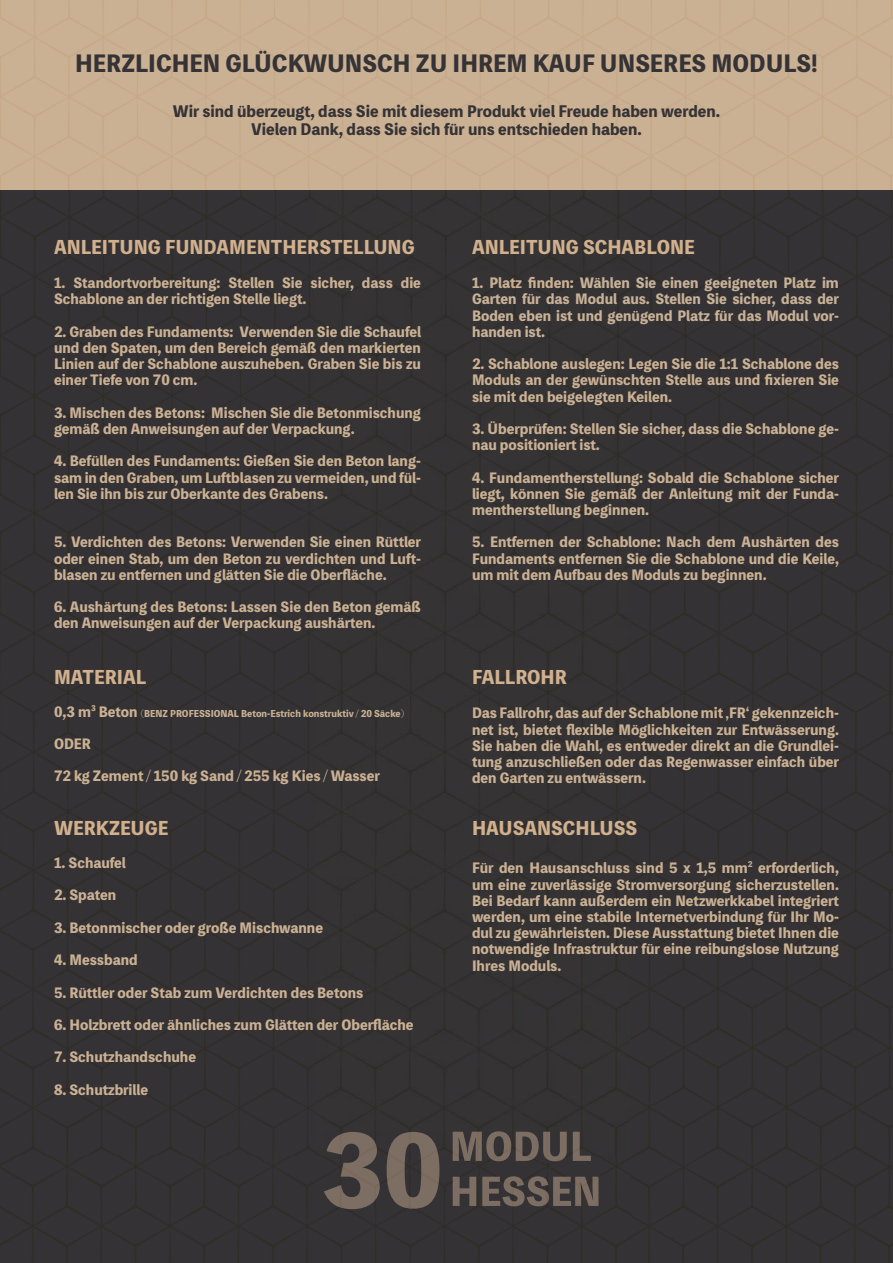
<style>
.page{position:relative;width:893px;height:1263px;background:#fff}
.page>*{position:absolute;margin:0;border:0;box-sizing:border-box;transform-origin:0 0}
.t1{font:800 22.5px "Toppan Bunkyu Midashi Gothic Std N";color:#353335}
.t2{font:800 18px "Toppan Bunkyu Midashi Gothic Std N";color:#d1b08e}
.t3{font:800 15px/18px "Toppan Bunkyu Midashi Gothic Std N";color:#353335;text-align:center}
.t4{font:800 13.5px/16.2px "Toppan Bunkyu Midashi Gothic Std N";color:#cbb194;text-align:justify}
.t5{font:800 13.5px/16.2px "Toppan Bunkyu Midashi Gothic Std N";color:#c8b298;text-align:justify}
.t6{font:800 13.5px/16.2px "Toppan Bunkyu Midashi Gothic Std N";color:#ccb193;text-align:justify}
.t7{font:800 9px "Toppan Bunkyu Midashi Gothic Std N";color:#cbb194}
.s1{color:#cbb194}
.s2{font-size:13.5px}
</style>
<div class="page">
<img style="left:0;top:189px;width:893px;height:1074px">
<div style="left:0;top:0;width:893px;height:189px;background:#cbb194"></div>
<img style="left:453px;top:1131px;width:139px;height:30px">
<img style="left:453px;top:1176px;width:145px;height:30px">
<img style="left:324px;top:1132px;width:115px;height:77px">
<h1 class="t1" style="left:75px;top:46px;width:744px">HERZLICHEN GLÜCKWUNSCH ZU IHREM KAUF UNSERES MODULS!</h1>
<p class="t3" style="left:173px;top:102px;width:549px">Wir sind überzeugt, dass Sie mit diesem Produkt viel Freude haben werden.<br>Vielen Dank, dass Sie sich für uns entschieden haben.</p>
<h2 class="t2" style="left:54px;top:233px;width:362px">ANLEITUNG FUNDAMENTHERSTELLUNG</h2>
<p class="t4" style="left:54px;top:274px;width:368px">1. Standortvorbereitung: Stellen Sie sicher, dass die<br>Schablone an der richtigen Stelle liegt.</p>
<p class="t4" style="left:54px;top:323px;width:368px">2. Graben des Fundaments: Verwenden Sie die Schaufel und den Spaten, um den Bereich gemäß den markierten Linien auf der Schablone auszuheben. Graben Sie bis zu einer Tiefe von 70 cm.</p>
<p class="t4" style="left:54px;top:404px;width:368px">3. Mischen des Betons: Mischen Sie die Betonmischung gemäß den Anweisungen auf der Verpackung.</p>
<p class="t6" style="left:54px;top:452px;width:368px"><span class="s1">4. Befüllen des Fundaments:</span> Gießen Sie den Beton lang&shy;sam in den Graben, um Luftblasen zu vermeiden, und fül&shy;len Sie ihn bis zur Oberkante des Grabens.</p>
<p class="t4" style="left:54px;top:533px;width:368px">5. Verdichten des Betons: Verwenden Sie einen Rüttler oder einen Stab, um den Beton zu verdichten und Luft&shy;blasen zu entfernen und glätten Sie die Oberfläche.</p>
<p class="t4" style="left:54px;top:598px;width:368px">6. Aushärtung des Betons: Lassen Sie den Beton gemäß den Anweisungen auf der Verpackung aushärten.</p>
<h2 class="t2" style="left:54px;top:663px;width:94px">MATERIAL</h2>
<p class="t7" style="left:54px;top:706px;width:352px"><span class="s2">0,3 m</span><sup>3</sup> <span class="s2">Beton</span> (BENZ PROFESSIONAL Beton-Estrich konstruktiv / 20 Säcke)</p>
<p class="t4" style="left:54px;top:735px;width:38px">ODER</p>
<p class="t4" style="left:54px;top:767px;width:327px">72 kg Zement / 150 kg Sand / 255 kg Kies / Wasser</p>
<h2 class="t2" style="left:54px;top:815px;width:116px">WERKZEUGE</h2>
<p class="t4" style="left:54px;top:854px;width:73px">1. Schaufel</p>
<p class="t4" style="left:54px;top:886px;width:64px">2. Spaten</p>
<p class="t4" style="left:54px;top:919px;width:271px">3. Betonmischer oder große Mischwanne</p>
<p class="t4" style="left:54px;top:951px;width:85px">4. Messband</p>
<p class="t4" style="left:54px;top:983px;width:311px">5. Rüttler oder Stab zum Verdichten des Betons</p>
<p class="t4" style="left:54px;top:1016px;width:361px">6. Holzbrett oder ähnliches zum Glätten der Oberfläche</p>
<p class="t4" style="left:54px;top:1048px;width:144px">7. Schutzhandschuhe</p>
<p class="t4" style="left:54px;top:1081px;width:96px">8. Schutzbrille</p>
<h2 class="t2" style="left:472px;top:233px;width:224px">ANLEITUNG SCHABLONE</h2>
<p class="t5" style="left:472px;top:274px;width:368px"><span class="s1">1. Platz finden:</span> Wählen Sie einen geeigneten Platz im Garten für das Modul aus. Stellen Sie sicher, dass der Boden eben ist und genügend Platz für das Modul vor&shy;handen ist.</p>
<p class="t4" style="left:472px;top:355px;width:368px">2. Schablone auslegen: Legen Sie die 1:1 Schablone des Moduls an der gewünschten Stelle aus und fixieren Sie sie mit den beigelegten Keilen.</p>
<p class="t4" style="left:472px;top:420px;width:368px">3. Überprüfen: Stellen Sie sicher, dass die Schablone ge&shy;nau positioniert ist.</p>
<p class="t4" style="left:472px;top:469px;width:368px">4. Fundamentherstellung: Sobald die Schablone sicher liegt, können Sie gemäß der Anleitung mit der Funda&shy;mentherstellung beginnen.</p>
<p class="t4" style="left:472px;top:533px;width:368px">5. Entfernen der Schablone: Nach dem Aushärten des Fundaments entfernen Sie die Schablone und die Keile, um mit dem Aufbau des Moduls zu beginnen.</p>
<h2 class="t2" style="left:472px;top:663px;width:96px">FALLROHR</h2>
<p class="t4" style="left:472px;top:704px;width:368px">Das Fallrohr, das auf der Schablone mit ‚FRʻ gekennzeich&shy;net ist, bietet flexible Möglichkeiten zur Entwässerung.<br>Sie haben die Wahl, es entweder direkt an die Grundlei&shy;tung anzuschließen oder das Regenwasser einfach über den Garten zu entwässern.</p>
<h2 class="t2" style="left:472px;top:815px;width:167px">HAUSANSCHLUSS</h2>
<p class="t4" style="left:472px;top:859px;width:368px">Für den Hausanschluss sind 5 x 1,5 mm<sup>2</sup> erforderlich, um eine zuverlässige Stromversorgung sicherzustellen.<br>Bei Bedarf kann außerdem ein Netzwerkkabel integriert werden, um eine stabile Internetverbindung für Ihr Mo&shy;dul zu gewährleisten. Diese Ausstattung bietet Ihnen die notwendige Infrastruktur für eine reibungslose Nutzung Ihres Moduls.</p>
</div>
